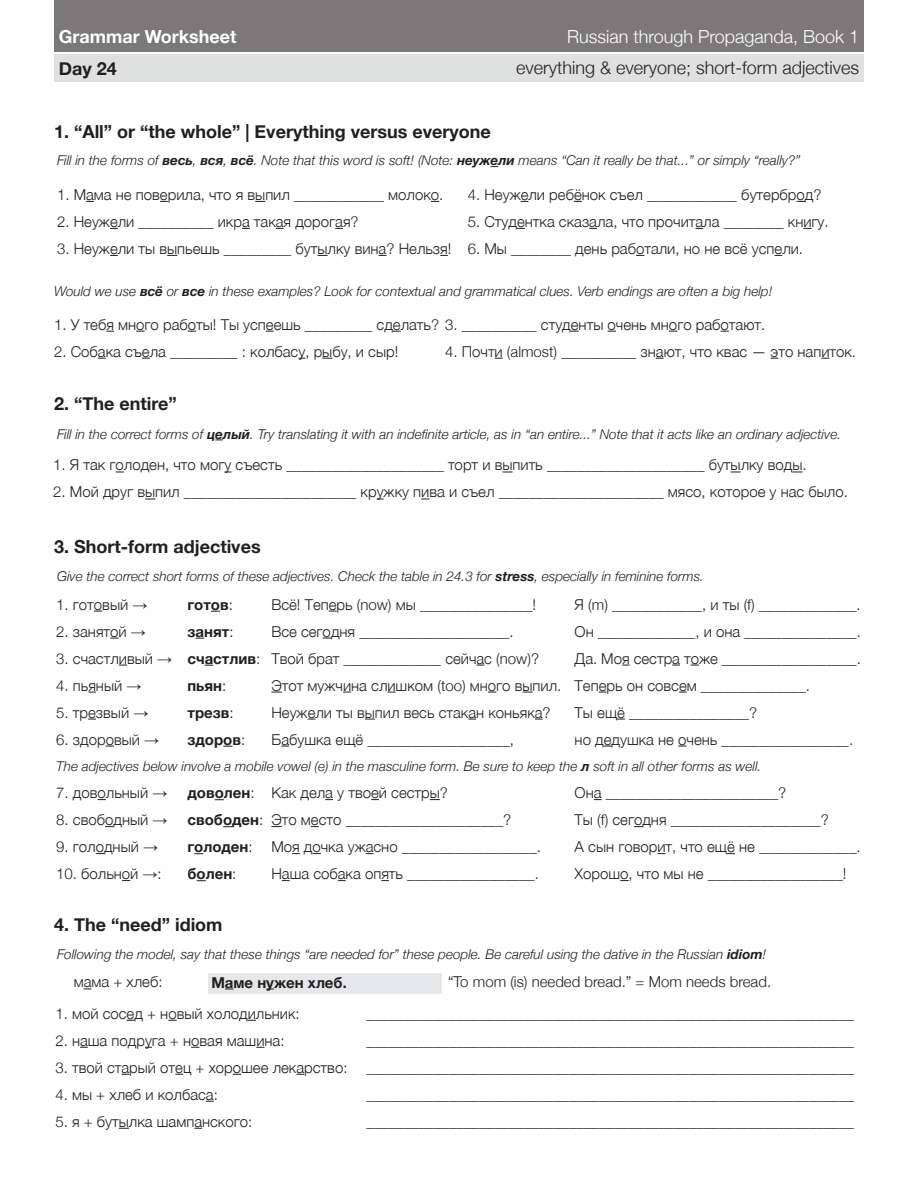
<style>
.page{position:relative;width:918px;height:1188px;background:#fff}
.page>*{position:absolute;margin:0;border:0;box-sizing:border-box;transform-origin:0 0}
.t1{font:700 18px "Helvetica Neue";color:#231f20}
.t2{font:300 18px "Helvetica Neue";color:#231f20}
.t3{font:300 18px "Helvetica Neue";color:#fff}
.t4{font:700 18px "Helvetica Neue";color:#fff}
.t5{font:300 15px "Helvetica Neue";color:#231f20}
.t6{font:700 15px "Helvetica Neue";color:#231f20}
.t7{font:italic 300 13.5px "Helvetica Neue";color:#231f20}
.s1{font-weight:700}
.s2{font-family:"Times New Roman";font-weight:400}
.s3{font-weight:300}
</style>
<div class="page">
<div style="left:54px;top:0;width:810px;height:52px;background:#7b7879"></div>
<div style="left:54px;top:54px;width:810px;height:27px;background:#dfe0e0"></div>
<div style="left:208px;top:973px;width:234px;height:20px;background:#e6e7e9"></div>
<p class="t4" style="left:59px;top:23px;width:179px">Grammar Worksheet</p>
<p class="t3" style="left:567px;top:22px;width:294px">Russian through Propaganda, Book 1</p>
<p class="t1" style="left:59px;top:54px;width:60px">Day 24</p>
<p class="t2" style="left:516px;top:53px;width:345px">everything &amp; everyone; short-form adjectives</p>
<p class="t1" style="left:54px;top:117px;width:438px">1. “All” or “the whole” | Everything versus everyone</p>
<p class="t7" style="left:57px;top:150px;width:745px">Fill in the forms of <span class="s1">весь</span>, <span class="s1">вся</span>, <span class="s1">всё</span>. Note that this word is soft! (Note: <span class="s1">неужели</span> means “Can it really be that...” or simply “really?”</p>
<p class="t5" style="left:57px;top:182px;width:388px">1. Мама не поверила, что я выпил ____________ молоко.</p>
<p class="t5" style="left:57px;top:209px;width:303px">2. Неужели __________ икра такая дорогая?</p>
<p class="t5" style="left:57px;top:236px;width:396px">3. Неужели ты выпьешь _________ бутылку вина? Нельзя!</p>
<p class="t5" style="left:468px;top:182px;width:355px">4. Неужели ребёнок съел ____________ бутерброд?</p>
<p class="t5" style="left:468px;top:209px;width:362px">5. Студентка сказала, что прочитала ________ книгу.</p>
<p class="t5" style="left:468px;top:236px;width:337px">6. Мы ________ день работали, но не всё успели.</p>
<p class="t7" style="left:54px;top:281px;width:720px">Would we use <span class="s1">всё</span> or <span class="s1">все</span> in these examples? Look for contextual and grammatical clues. Verb endings are often a big help!</p>
<p class="t5" style="left:54px;top:312px;width:713px">1. У тебя много работы! Ты успеешь _________ сделать? 3. __________ студенты очень много работают.</p>
<p class="t5" style="left:54px;top:339px;width:346px">2. Собака съела _________ : колбасу, рыбу, и сыр!</p>
<p class="t5" style="left:445px;top:339px;width:413px">4. Почти (almost) __________ знают, что квас — это напиток.</p>
<p class="t1" style="left:54px;top:389px;width:124px">2. “The entire”</p>
<p class="t7" style="left:57px;top:423px;width:786px">Fill in the correct forms of <span class="s1">целый</span>. Try translating it with an indefinite article, as in “an entire...” Note that it acts like an ordinary adjective.</p>
<p class="t5" style="left:53px;top:453px;width:755px">1. Я так голоден, что могу съесть _____________________ торт и выпить _____________________ бутылку воды.</p>
<p class="t5" style="left:53px;top:480px;width:796px">2. Мой друг выпил _______________________ кружку пива и съел ______________________ мясо, которое у нас было.</p>
<p class="t1" style="left:54px;top:533px;width:208px">3. Short-form adjectives</p>
<p class="t7" style="left:57px;top:566px;width:648px">Give the correct short forms of these adjectives. Check the table in 24.3 for <span class="s1">stress</span>, especially in feminine forms.</p>
<p class="t5" style="left:271px;top:592px;width:266px">Всё! Теперь (now) мы _______________!</p>
<p class="t5" style="left:271px;top:619px;width:244px">Все сегодня ____________________.</p>
<p class="t5" style="left:271px;top:646px;width:269px">Твой брат _____________ сейчас (now)?</p>
<p class="t5" style="left:271px;top:673px;width:292px">Этот мужчина слишком (too) много выпил.</p>
<p class="t5" style="left:271px;top:700px;width:281px">Неужели ты выпил весь стакан коньяка?</p>
<p class="t5" style="left:271px;top:727px;width:244px">Бабушка ещё ___________________,</p>
<p class="t5" style="left:271px;top:781px;width:178px">Как дела у твоей сестры?</p>
<p class="t5" style="left:271px;top:808px;width:241px">Это место _____________________?</p>
<p class="t5" style="left:271px;top:835px;width:271px">Моя дочка ужасно __________________.</p>
<p class="t5" style="left:271px;top:862px;width:269px">Наша собака опять _________________.</p>
<p class="t5" style="left:575px;top:592px;width:288px">Я (m) ____________, и ты (f) _____________.</p>
<p class="t5" style="left:575px;top:619px;width:288px">Он _____________, и она _______________.</p>
<p class="t5" style="left:575px;top:646px;width:288px">Да. Моя сестра тоже __________________.</p>
<p class="t5" style="left:575px;top:673px;width:237px">Теперь он совсем ______________.</p>
<p class="t5" style="left:575px;top:700px;width:184px">Ты ещё ________________?</p>
<p class="t5" style="left:575px;top:727px;width:280px">но дедушка не очень _________________.</p>
<p class="t5" style="left:575px;top:781px;width:213px">Она _______________________?</p>
<p class="t5" style="left:575px;top:808px;width:256px">Ты (f) сегодня ____________________?</p>
<p class="t5" style="left:575px;top:835px;width:288px">А сын говорит, что ещё не _____________.</p>
<p class="t5" style="left:575px;top:862px;width:273px">Хорошо, что мы не __________________!</p>
<p class="t5" style="left:56px;top:592px;width:93px">1. готовый <span class="s2">→</span></p>
<p class="t5" style="left:56px;top:619px;width:91px">2. занятой <span class="s2">→</span></p>
<p class="t5" style="left:56px;top:646px;width:117px">3. счастливый <span class="s2">→</span></p>
<p class="t5" style="left:56px;top:673px;width:87px">4. пьяный <span class="s2">→</span></p>
<p class="t5" style="left:56px;top:700px;width:94px">5. трезвый <span class="s2">→</span></p>
<p class="t5" style="left:56px;top:727px;width:104px">6. здоровый <span class="s2">→</span></p>
<p class="t6" style="left:188px;top:593px;width:47px">готов<span class="s3">:</span></p>
<p class="t6" style="left:188px;top:620px;width:48px">занят<span class="s3">:</span></p>
<p class="t6" style="left:188px;top:647px;width:74px">счастлив<span class="s3">:</span></p>
<p class="t6" style="left:188px;top:674px;width:40px">пьян<span class="s3">:</span></p>
<p class="t6" style="left:188px;top:701px;width:48px">трезв<span class="s3">:</span></p>
<p class="t6" style="left:188px;top:728px;width:59px">здоров<span class="s3">:</span></p>
<p class="t7" style="left:56px;top:755px;width:707px">The adjectives below involve a mobile vowel (e) in the masculine form. Be sure to keep the <span class="s1">л</span> soft in all other forms as well.</p>
<p class="t5" style="left:56px;top:781px;width:113px">7. довольный <span class="s2">→</span></p>
<p class="t5" style="left:56px;top:808px;width:113px">8. свободный <span class="s2">→</span></p>
<p class="t5" style="left:56px;top:835px;width:103px">9. голодный <span class="s2">→</span></p>
<p class="t5" style="left:56px;top:862px;width:107px">10. больной <span class="s2">→</span>:</p>
<p class="t6" style="left:188px;top:781px;width:69px">доволен<span class="s3">:</span></p>
<p class="t6" style="left:188px;top:808px;width:77px">свободен<span class="s3">:</span></p>
<p class="t6" style="left:188px;top:835px;width:67px">голоден<span class="s3">:</span></p>
<p class="t6" style="left:188px;top:862px;width:50px">болен<span class="s3">:</span></p>
<p class="t1" style="left:54px;top:911px;width:170px">4. The “need” idiom</p>
<p class="t7" style="left:57px;top:944px;width:711px">Following the model, say that these things “are needed for” these people. Be careful using the dative in the Russian <span class="s1">idiom</span>!</p>
<p class="t5" style="left:74px;top:970px;width:90px">мама + хлеб:</p>
<p class="t5" style="left:55px;top:1001px;width:246px">1. мой сосед + новый холодильник:</p>
<p class="t5" style="left:55px;top:1028px;width:231px">2. наша подруга + новая машина:</p>
<p class="t5" style="left:55px;top:1055px;width:294px">3. твой старый отец + хорошее лекарство:</p>
<p class="t5" style="left:55px;top:1082px;width:164px">4. мы + хлеб и колбаса:</p>
<p class="t5" style="left:55px;top:1109px;width:198px">5. я + бутылка шампанского:</p>
<p class="t6" style="left:211px;top:970px;width:137px">Маме нужен хлеб.</p>
<p class="t5" style="left:448px;top:970px;width:325px">“To mom (is) needed bread.” = Mom needs bread.</p>
<p class="t5" style="left:367px;top:1001px;width:489px">_________________________________________________________________</p>
<p class="t5" style="left:367px;top:1028px;width:489px">_________________________________________________________________</p>
<p class="t5" style="left:367px;top:1055px;width:489px">_________________________________________________________________</p>
<p class="t5" style="left:367px;top:1082px;width:489px">_________________________________________________________________</p>
<p class="t5" style="left:367px;top:1109px;width:489px">_________________________________________________________________</p>
</div>
